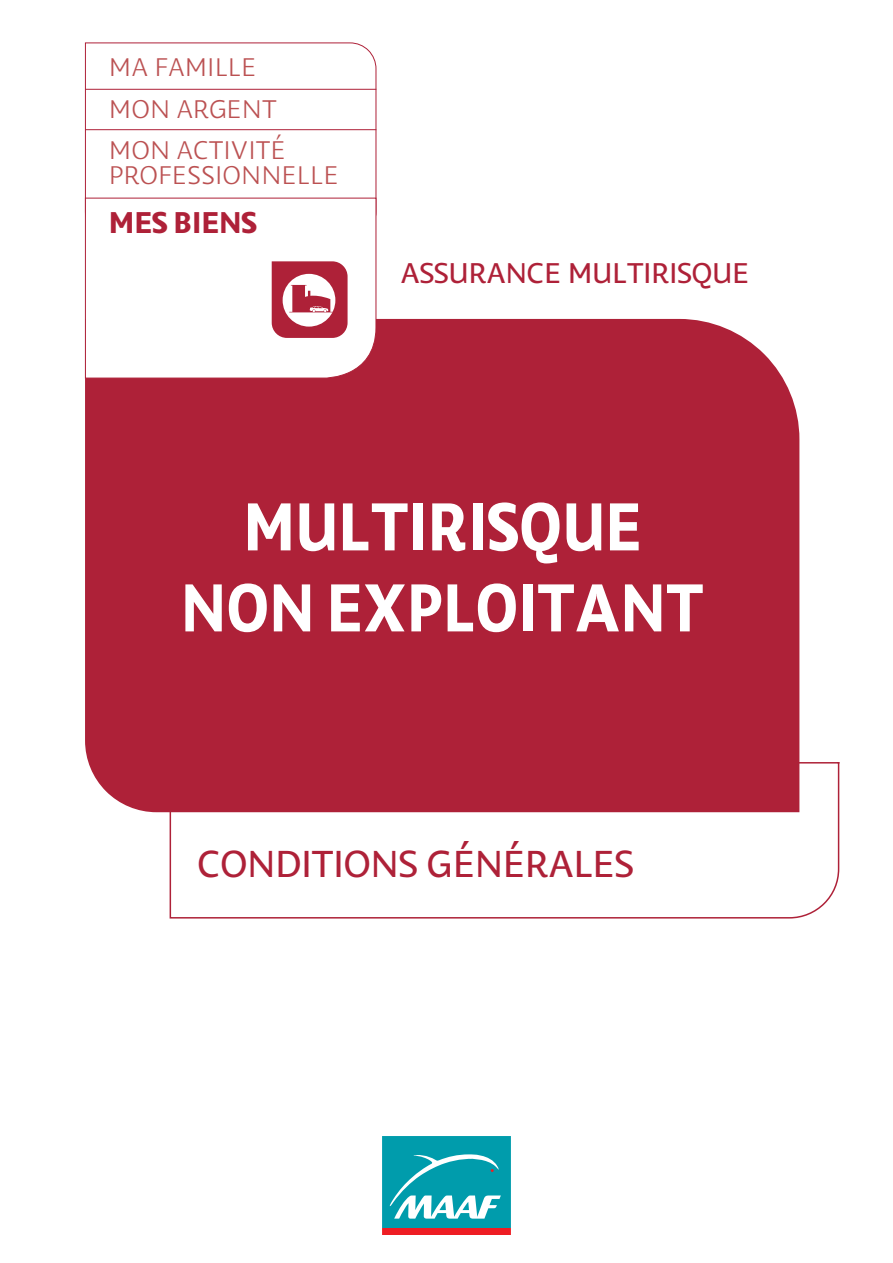
<style>
.page{position:relative;width:893px;height:1263px;background:#fff}
.page>*{position:absolute;margin:0;border:0;box-sizing:border-box;transform-origin:0 0}
.t1{font:67.5px/81px "MAAF Bold";color:#fff;text-align:center;scale:.9 1}
.t2{font:37.5px "MAAF";color:#ae2138}
.t3{font:30px "MAAF Bold";color:#ae2138}
.t4{font:28.5px "MAAF";color:#ae2138}
.t5{font:25.5px/41.5px "MAAF Light";color:#bb5152}
</style>
<div class="page">
<svg style="left:169px;top:760px;width:671px;height:159px"></svg>
<div style="left:85px;top:319px;width:714px;height:493px;background:#ae2138"></div>
<svg style="left:85px;top:42px;width:292px;height:155px"></svg>
<svg style="left:85px;top:197px;width:292px;height:182px"></svg>
<hr style="left:85px;top:89px;width:291px;height:1px;background:#ae2138">
<hr style="left:85px;top:129px;width:291px;height:1px;background:#ae2138">
<svg style="left:272px;top:261px;width:76px;height:77px"></svg>
<svg style="left:382px;top:1136px;width:129px;height:99px;background:#36a1ae"></svg>
<p class="t5" style="left:109px;top:49px;width:178px">MA FAMILLE<br>MON ARGENT<br>MON ACTIVITÉ</p>
<p class="t5" style="left:109px;top:157px;width:231px">PROFESSIONNELLE</p>
<p class="t3" style="left:109px;top:211px;width:150px">MES BIENS</p>
<p class="t4" style="left:401px;top:262px;width:350px">ASSURANCE MULTIRISQUE</p>
<h1 class="t1" style="left:181px;top:492px;width:583px">MULTIRISQUE<br>NON EXPLOITANT</h1>
<h2 class="t2" style="left:198px;top:849px;width:438px">CONDITIONS GÉNÉRALES</h2>
</div>
